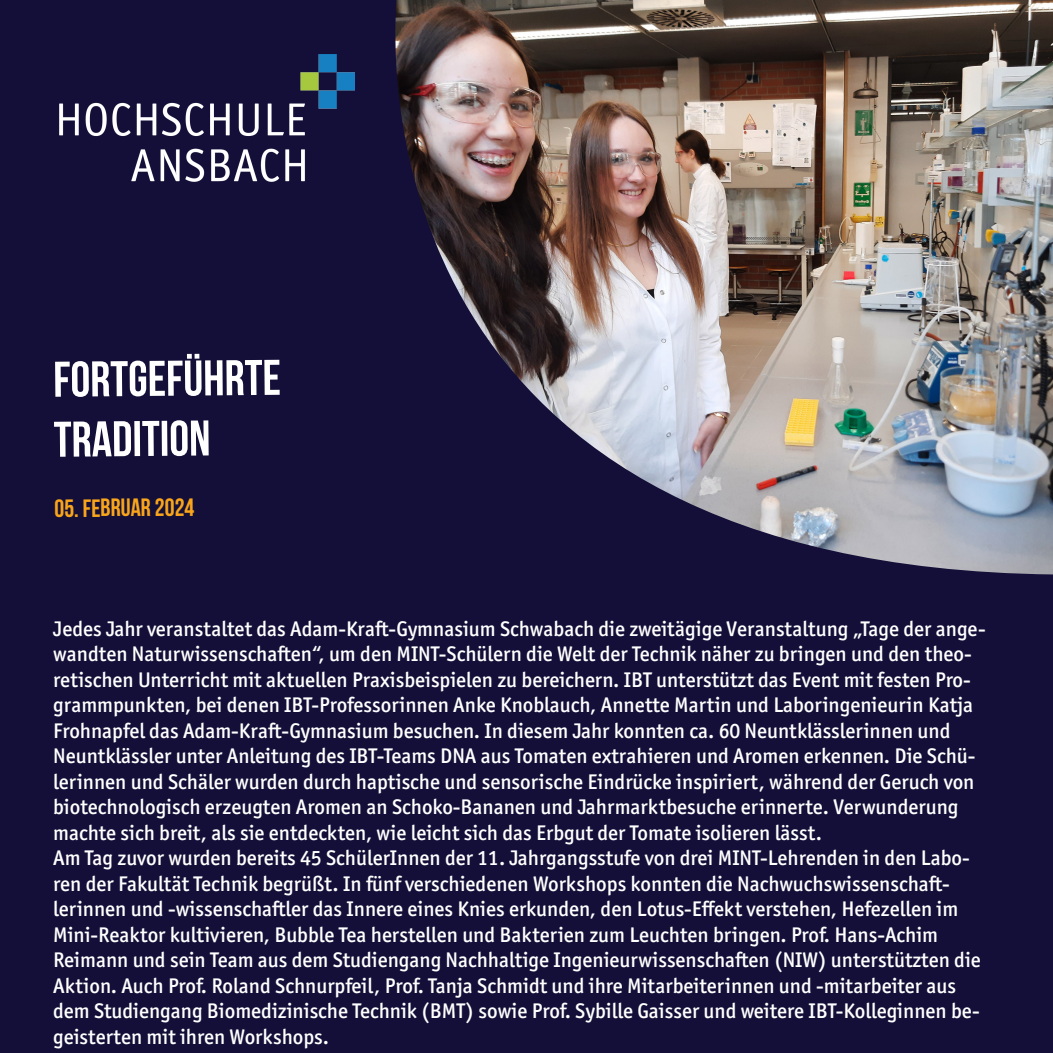
<style>
.page{position:relative;width:1053px;height:1053px;background:#fff}
.page>*{position:absolute;margin:0;border:0;box-sizing:border-box;transform-origin:0 0}
.t1{font:700 50px "Bebas Neue";color:#fff}
.t2{font:700 25px "Bebas Neue";letter-spacing:-.01em;color:#f9a51b}
.t3{font:500 21.25px/25.5px "Officina Sans ITC Pro";color:#fff}
</style>
<div class="page">
<div style="left:0;top:0;width:1052px;height:1052px;background:#130f38"></div>
<img style="left:395px;top:0;width:657px;height:574px">
<img style="left:60px;top:54px;width:294px;height:128px">
<p class="t1" style="left:53px;top:353px;width:229px;rotate:-1deg">FORTGEFÜHRTE</p>
<p class="t1" style="left:53px;top:413px;width:158px;rotate:-1deg">TRADITION</p>
<p class="t2" style="left:54px;top:494px;width:142px">05. FEBRUAR 2024</p>
<p class="t3" style="left:53px;top:615px;width:933px">Jedes Jahr veranstaltet das Adam-Kraft-Gymnasium Schwabach die zweitägige Veranstaltung „Tage der ange&shy;wandten Naturwissenschaften“, um den MINT-Schülern die Welt der Technik näher zu bringen und den theo&shy;retischen Unterricht mit aktuellen Praxisbeispielen zu bereichern. IBT unterstützt das Event mit festen Pro&shy;grammpunkten, bei denen IBT-Professorinnen Anke Knoblauch, Annette Martin und Laboringenieurin Katja Frohnapfel das Adam-Kraft-Gymnasium besuchen. In diesem Jahr konnten ca. 60 Neuntklässlerinnen und Neuntklässler unter Anleitung des IBT-Teams DNA aus Tomaten extrahieren und Aromen erkennen. Die Schü&shy;lerinnen und Schäler wurden durch haptische und sensorische Eindrücke inspiriert, während der Geruch von biotechnologisch erzeugten Aromen an Schoko-Bananen und Jahrmarktbesuche erinnerte. Verwunderung machte sich breit, als sie entdeckten, wie leicht sich das Erbgut der Tomate isolieren lässt.</p>
<p class="t3" style="left:53px;top:845px;width:929px">Am Tag zuvor wurden bereits 45 SchülerInnen der 11. Jahrgangsstufe von drei MINT-Lehrenden in den Labo&shy;ren der Fakultät Technik begrüßt. In fünf verschiedenen Workshops konnten die Nachwuchswissenschaft&shy;lerinnen und -wissenschaftler das Innere eines Knies erkunden, den Lotus-Effekt verstehen, Hefezellen im Mini-Reaktor kultivieren, Bubble Tea herstellen und Bakterien zum Leuchten bringen. Prof. Hans-Achim Reimann und sein Team aus dem Studiengang Nachhaltige Ingenieurwissenschaften (NIW) unterstützten die Aktion. Auch Prof. Roland Schnurpfeil, Prof. Tanja Schmidt und ihre Mitarbeiterinnen und -mitarbeiter aus dem Studiengang Biomedizinische Technik (BMT) sowie Prof. Sybille Gaisser und weitere IBT-Kolleginnen be&shy;geisterten mit ihren Workshops.</p>
</div>
